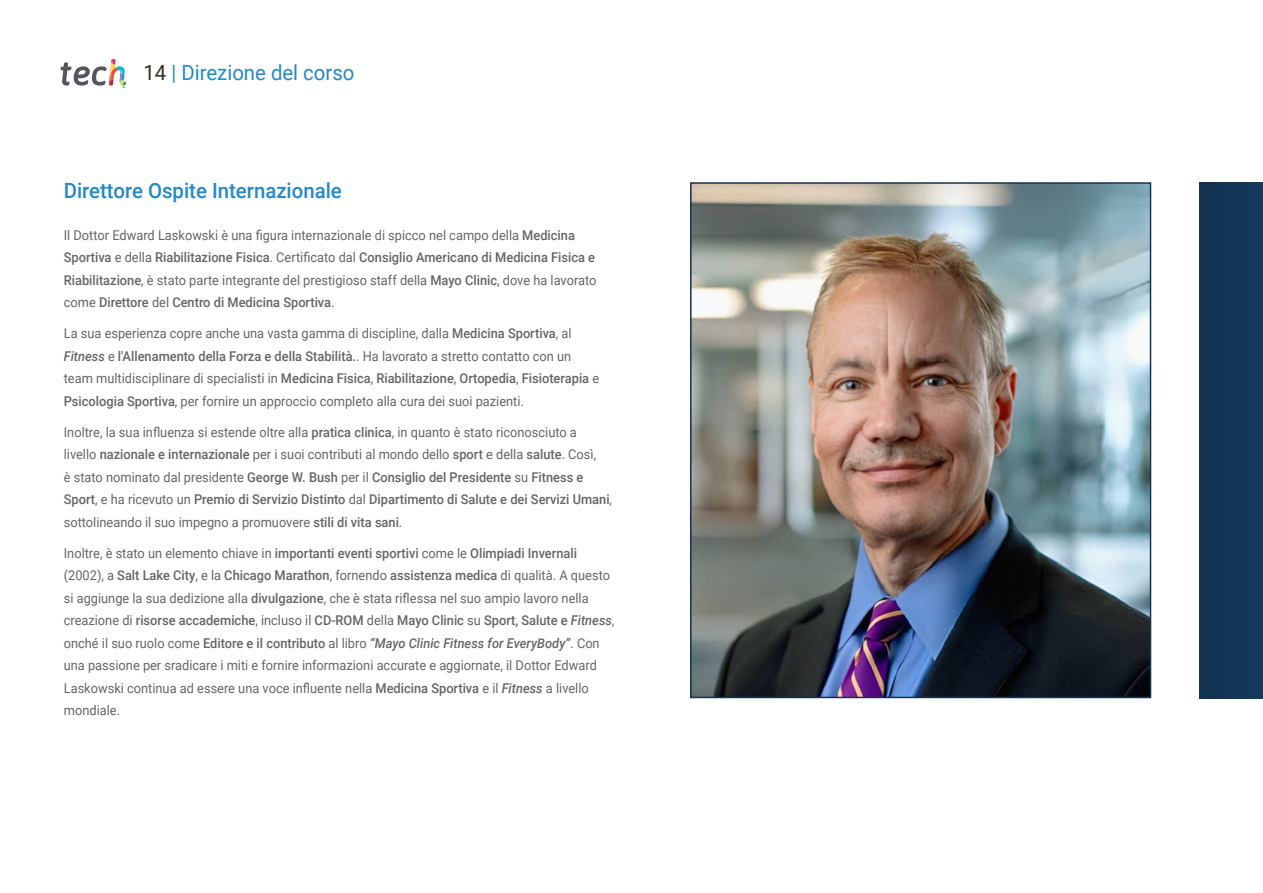
<style>
.page{position:relative;width:1263px;height:893px;background:#fff}
.page>*{position:absolute;margin:0;border:0;box-sizing:border-box;transform-origin:0 0}
.t1{font:500 21px "Roboto";color:#2488c9}
.t2{font:21px "Roboto";color:#2488c9}
.t3{font:13.5px/22.5px "Roboto";color:#656565;scale:.95 1}
.s1{color:#312e20}
.s2{font-weight:500}
.s3{font-weight:500;font-style:italic}
</style>
<div class="page">
<svg style="left:61px;top:59px;width:65px;height:29px"></svg>
<div style="left:1199px;top:182px;width:64px;height:516px;background:#133556"></div>
<img style="left:693px;top:185px;width:455px;height:510px">
<div style="left:690px;top:182px;width:461px;height:516px;border:2px solid #123352"></div>
<h1 class="t2" style="left:144px;top:57px;width:213px"><span class="s1">14</span> | Direzione del corso</h1>
<h1 class="t1" style="left:64px;top:176px;width:280px">Direttore Ospite Internazionale</h1>
<p class="t3" style="left:64px;top:223px;width:562px">Il Dottor Edward Laskowski è una figura internazionale di spicco nel campo della <span class="s2">Medicina Sportiva</span> e della <span class="s2">Riabilitazione Fisica</span>. Certificato dal <span class="s2">Consiglio Americano di Medicina Fisica e Riabilitazione</span>, è stato parte integrante del prestigioso staff della <span class="s2">Mayo Clinic</span>, dove ha lavorato come <span class="s2">Direttore</span> del <span class="s2">Centro di Medicina Sportiva</span>.</p>
<p class="t3" style="left:64px;top:322px;width:565px">La sua esperienza copre anche una vasta gamma di discipline, dalla <span class="s2">Medicina Sportiva</span>, al <span class="s3">Fitness</span> e <span class="s2">l'Allenamento della Forza e della Stabilità.</span>. Ha lavorato a stretto contatto con un team multidisciplinare di specialisti in <span class="s2">Medicina Fisica</span>, <span class="s2">Riabilitazione</span>, <span class="s2">Ortopedia</span>, <span class="s2">Fisioterapia</span> e <span class="s2">Psicologia Sportiva</span>, per fornire un approccio completo alla cura dei suoi pazienti.</p>
<p class="t3" style="left:64px;top:420px;width:579px">Inoltre, la sua influenza si estende oltre alla <span class="s2">pratica clinica</span>, in quanto è stato riconosciuto a livello <span class="s2">nazionale e internazionale</span> per i suoi contributi al mondo dello <span class="s2">sport</span> e della <span class="s2">salute</span>. Così,<br>è stato nominato dal presidente <span class="s2">George W. Bush</span> per il <span class="s2">Consiglio del Presidente</span> su <span class="s2">Fitness e Sport</span>, e ha ricevuto un <span class="s2">Premio di Servizio Distinto</span> dal <span class="s2">Dipartimento di Salute e dei Servizi Umani</span>, sottolineando il suo impegno a promuovere <span class="s2">stili di vita sani</span>.</p>
<p class="t3" style="left:64px;top:541px;width:581px">Inoltre, è stato un elemento chiave in <span class="s2">importanti eventi sportivi</span> come le <span class="s2">Olimpiadi Invernali </span>(2002), a <span class="s2">Salt Lake City</span>, e la <span class="s2">Chicago Marathon</span>, fornendo <span class="s2">assistenza medica</span> di qualità. A questo si aggiunge la sua dedizione alla <span class="s2">divulgazione</span>, che è stata riflessa nel suo ampio lavoro nella creazione di <span class="s2">risorse accademiche</span>, incluso il <span class="s2">CD-ROM</span> della <span class="s2">Mayo Clinic</span> su <span class="s2">Sport, Salute e</span> <span class="s3">Fitness</span>, onché il suo ruolo come <span class="s2">Editore e il contributo</span> al libro <span class="s3">“Mayo Clinic Fitness for EveryBody”</span>. Con una passione per sradicare i miti e fornire informazioni accurate e aggiornate, il Dottor Edward Laskowski continua ad essere una voce influente nella <span class="s2">Medicina Sportiva</span> e il <span class="s3">Fitness</span> a livello mondiale.</p>
</div>
